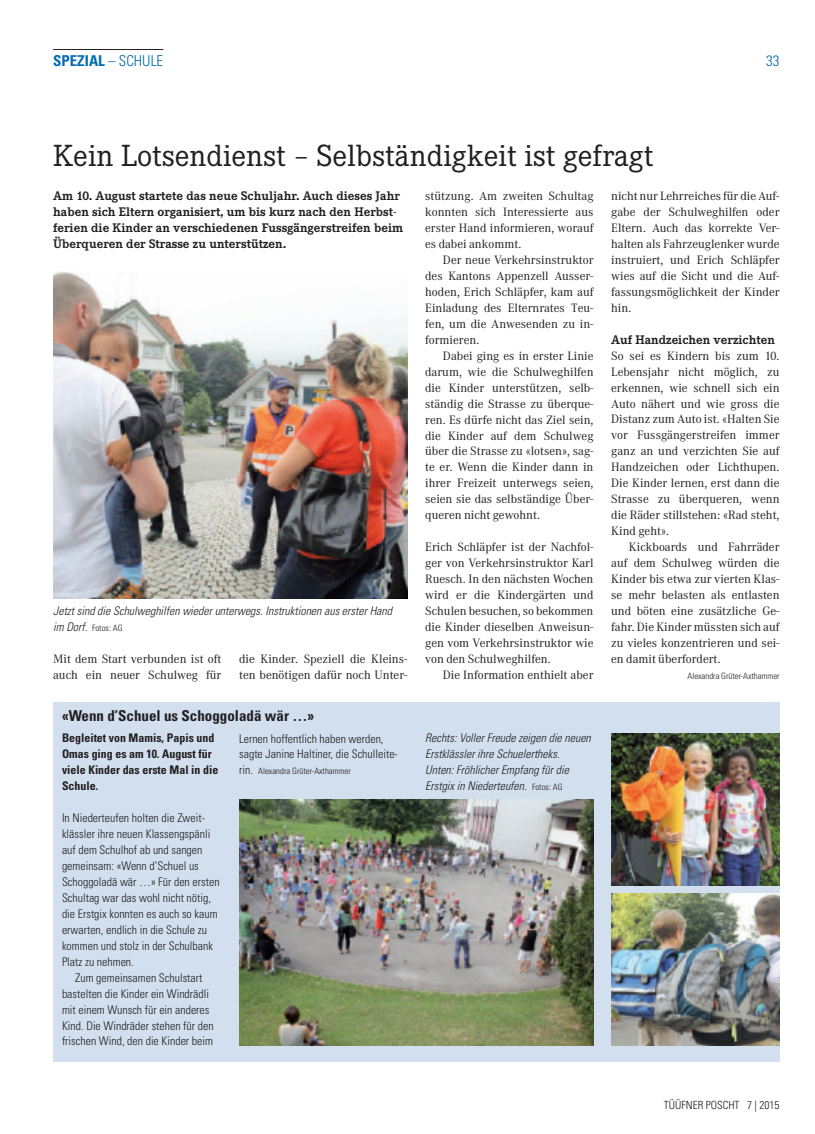
<style>
.page{position:relative;width:815px;height:1134px;background:#fff}
.page>*{position:absolute;margin:0;border:0;box-sizing:border-box;transform-origin:0 0}
.t1{font:30px "Corporate EBQ";color:#231f20}
.t2{font:700 condensed 15px "Univers LT Std";color:#231f20}
.t3{font:700 condensed 15px "Univers LT Std";color:#006caf}
.t4{font:300 condensed 15px "Univers LT Std";color:#006caf}
.t5{font:700 12.25px/16px "Corporate EBQ";color:#231f20}
.t6{font:11.88px/16px "Corporate ABQ";color:#231f20;text-align:justify}
.t7{font:300 condensed 11.88px/16px "Univers LT Std";color:#231f20}
.t8{font:italic 300 condensed 11.88px/16px "Univers LT Std";color:#231f20}
.t9{font:700 condensed 11.88px/16px "Univers LT Std";color:#231f20}
.t10{font:300 condensed 11.25px "Univers LT Std";color:#231f20}
.t11{font:300 condensed 8.75px "Univers LT Std";color:#231f20}
.s1{font-weight:300}
.s2{font-style:italic;font-size:11.88px}
.s3{font-size:11.88px}
.s4{font-style:normal;font-size:8.75px}
</style>
<div class="page">
<div style="left:53px;top:702px;width:727px;height:359px;background:#d1dfef"></div>
<hr style="left:53px;top:49px;width:110px;height:1px;background:#231f20">
<img style="left:239px;top:799px;width:355px;height:246px">
<img style="left:53px;top:271px;width:354px;height:328px">
<img style="left:611px;top:893px;width:169px;height:152px">
<img style="left:611px;top:733px;width:169px;height:153px">
<p class="t3" style="left:53px;top:51px;width:112px">SPEZIAL <span class="s1">– SCHULE</span></p>
<p class="t4" style="left:766px;top:51px;width:15px">33</p>
<h1 class="t1" style="left:53px;top:138px;width:602px">Kein Lotsendienst – Selbständigkeit ist gefragt</h1>
<p class="t5" style="left:53px;top:188px;width:352px">Am 10. August startete das neue Schuljahr. Auch dieses Jahr haben sich Eltern organisiert, um bis kurz nach den Herbst&shy;ferien die Kinder an verschiedenen Fussgängerstreifen beim Überqueren der Strasse zu unterstützen.</p>
<p class="t6" style="left:611px;top:188px;width:170px">nicht nur Lehrreiches für die Auf&shy;gabe der Schulweghilfen oder Eltern. Auch das korrekte Ver&shy;halten als Fahrzeuglenker wurde instruiert, und Erich Schläpfer wies auf die Sicht und die Auf&shy;fassungsmöglichkeit der Kinder hin.</p>
<p class="t5" style="left:611px;top:331px;width:165px">Auf Handzeichen verzichten</p>
<p class="t6" style="left:611px;top:348px;width:170px">So sei es Kindern bis zum 10.<br>Lebensjahr nicht möglich, zu erkennen, wie schnell sich ein Auto nähert und wie gross die Distanz zum Auto ist. «Halten Sie vor Fussgängerstreifen immer ganz an und verzichten Sie auf Handzeichen oder Lichthupen.<br>Die Kinder lernen, erst dann die Strasse zu überqueren, wenn die Räder stillstehen: «Rad steht, Kind geht».</p>
<p class="t6" style="left:611px;top:539px;width:170px;text-indent:18px">Kickboards und Fahrräder auf dem Schulweg würden die Kinder bis etwa zur vierten Klas&shy;se mehr belasten als entlasten und böten eine zusätzliche Ge&shy;fahr. Die Kinder müssten sich auf zu vieles konzentrieren und sei&shy;en damit überfordert.</p>
<p class="t11" style="left:688px;top:670px;width:94px">Alexandra Grüter-Axthammer</p>
<p class="t6" style="left:425px;top:188px;width:170px">stützung. Am zweiten Schultag konnten sich Interessierte aus erster Hand informieren, worauf es dabei ankommt.</p>
<p class="t6" style="left:425px;top:252px;width:170px;text-indent:18px">Der neue Verkehrsinstruktor des Kantons Appenzell Ausser&shy;hoden, Erich Schläpfer, kam auf Einladung des Elternrates Teu&shy;fen, um die Anwesenden zu in&shy;formieren.</p>
<p class="t6" style="left:425px;top:348px;width:170px;text-indent:18px">Dabei ging es in erster Linie darum, wie die Schulweghilfen die Kinder unterstützen, selb&shy;ständig die Strasse zu überque&shy;ren. Es dürfe nicht das Ziel sein, die Kinder auf dem Schulweg über die Strasse zu «lotsen», sag&shy;te er. Wenn die Kinder dann in ihrer Freizeit unterwegs seien, seien sie das selbständige Über&shy;queren nicht gewohnt.</p>
<p class="t6" style="left:425px;top:539px;width:170px">Erich Schläpfer ist der Nachfol&shy;ger von Verkehrsinstruktor Karl Ruesch. In den nächsten Wochen wird er die Kindergärten und Schulen besuchen, so bekommen die Kinder dieselben Anweisun&shy;gen vom Verkehrsinstruktor wie von den Schulweghilfen.</p>
<p class="t6" style="left:443px;top:667px;width:152px">Die Information enthielt aber</p>
<p class="t8" style="left:53px;top:603px;width:340px">Jetzt sind die Schulweghilfen wieder unterwegs. Instruktionen aus erster Hand</p>
<p class="t11" style="left:53px;top:622px;width:71px"><span class="s2">im Dorf.</span> Fotos: AG</p>
<p class="t6" style="left:53px;top:651px;width:170px">Mit dem Start verbunden ist oft auch ein neuer Schulweg für</p>
<p class="t6" style="left:239px;top:651px;width:170px">die Kinder. Speziell die Kleins&shy;ten benötigen dafür noch Unter-</p>
<p class="t2" style="left:62px;top:707px;width:254px">«Wenn d’Schuel us Schoggoladä wär …»</p>
<p class="t9" style="left:62px;top:730px;width:158px">Begleitet von Mamis, Papis und<br>Omas ging es am 10. August für viele Kinder das erste Mal in die<br>Schule.</p>
<p class="t7" style="left:62px;top:810px;width:159px">In Niederteufen holten die Zweit&shy;klässler ihre neuen Klassengspänli auf dem Schulhof ab und sangen gemeinsam: «Wenn d’Schuel us<br>Schoggoladä wär …» Für den ersten<br>Schultag war das wohl nicht nötig, die Erstgix konnten es auch so kaum erwarten, endlich in die Schule zu kommen und stolz in der Schulbank<br>Platz zu nehmen.</p>
<p class="t7" style="left:62px;top:969px;width:153px;text-align:center">Zum gemeinsamen Schulstart bastelten die Kinder ein Windrädli mit einem Wunsch für ein anderes<br>Kind. Die Windräder stehen für den frischen Wind, den die Kinder beim</p>
<p class="t7" style="left:239px;top:730px;width:160px">Lernen hoffentlich haben werden, sagte Janine Haltiner, die Schulleite-</p>
<p class="t11" style="left:239px;top:766px;width:113px"><span class="s3">rin.</span> Alexandra Grüter-Axthammer</p>
<p class="t8" style="left:425px;top:730px;width:167px">Rechts: Voller Freude zeigen die neuen Erstklässler ihre Schuelertheks.<br>Unten: Fröhlicher Empfang für die Erstgix in Niederteufen. <span class="s4">Fotos: AG</span></p>
<p class="t10" style="left:664px;top:1098px;width:117px">TÜÜFNER POSCHT 7 | 2015</p>
</div>
